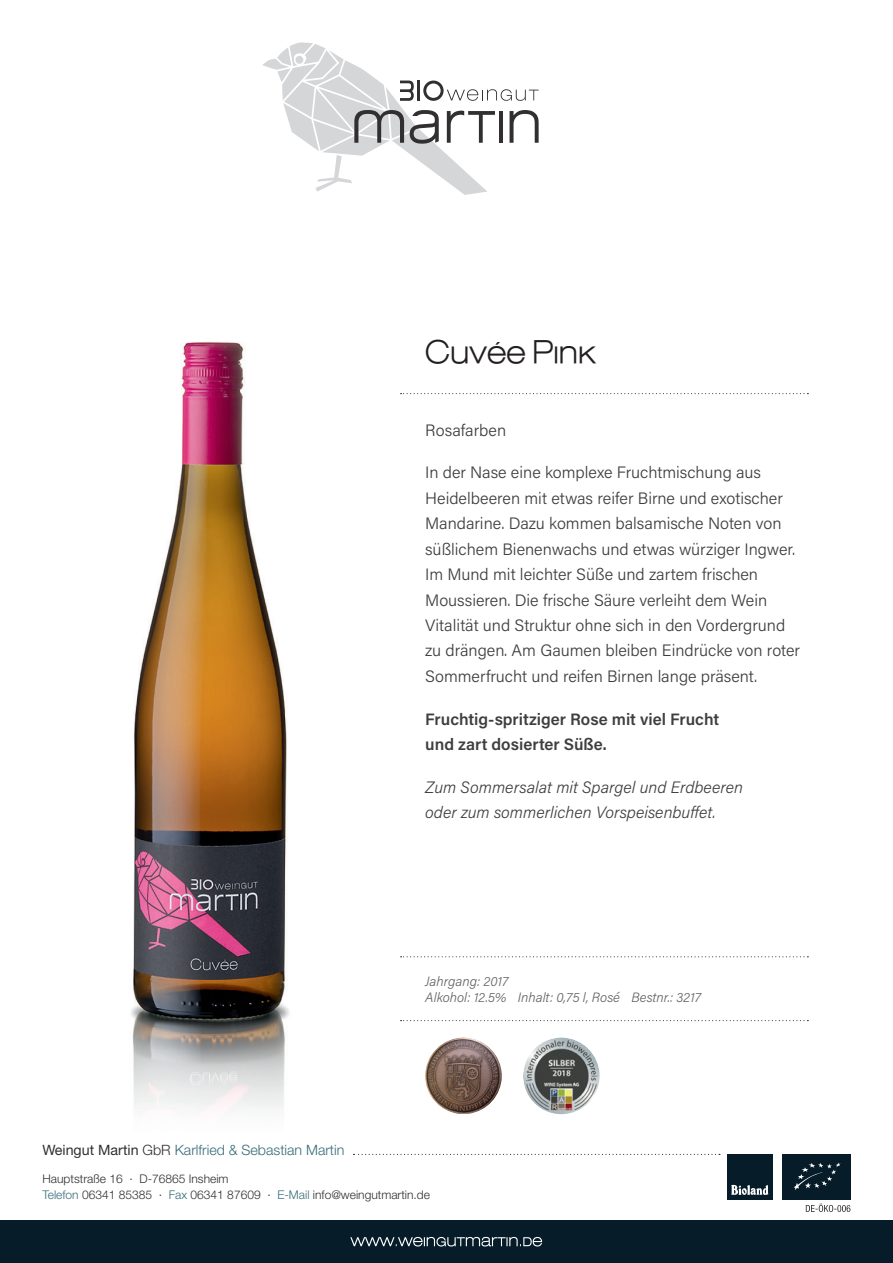
<style>
.page{position:relative;width:893px;height:1263px;background:#fff}
.page>*{position:absolute;margin:0;border:0;box-sizing:border-box;transform-origin:0 0}
.t1{font:700 45px "Lowvetica";color:#231f20}
.t2{font:300 16.5px/25.5px "Acumin Pro";color:#3e3e3f}
.t3{font:italic 300 16.5px/25.5px "Acumin Pro";color:#3e3e3f}
.t4{font:600 16.5px/25.5px "Acumin Pro";color:#3e3e3f}
.t5{font:300 14.25px "Helvetica Neue LT Std";color:#386d79}
.t6{font:italic 300 13.5px/16.2px "Acumin Pro";color:#636366}
.t7{font:300 12px/16.5px "Helvetica Neue LT Std";color:#312f30}
.s1{font-weight:400;color:#312f30}
.s2{color:#312f30}
.s3{color:#386d79}
</style>
<div class="page">
<div style="left:0;top:1220px;width:893px;height:43px;background:#061c28"></div>
<svg style="left:350px;top:1237px;width:192px;height:9px"></svg>
<svg style="left:806px;top:1203px;width:44px;height:9px"></svg>
<svg style="left:263px;top:42px;width:276px;height:153px"></svg>
<div style="left:727px;top:1154px;width:45px;height:45px;background:#061c28"></div>
<svg style="left:731px;top:1184px;width:37px;height:11px"></svg>
<div style="left:782px;top:1154px;width:68px;height:45px;background:#061c28"></div>
<svg style="left:794px;top:1163px;width:47px;height:27px"></svg>
<img style="left:131px;top:342px;width:158px;height:770px">
<svg style="left:354px;top:1154px;width:366px;height:1px"></svg>
<svg style="left:401px;top:393px;width:407px;height:1px"></svg>
<svg style="left:401px;top:1020px;width:407px;height:1px"></svg>
<svg style="left:401px;top:956px;width:407px;height:1px"></svg>
<img style="left:425px;top:1037px;width:77px;height:77px">
<img style="left:523px;top:1037px;width:77px;height:77px;border-radius:38px">
<h1 class="t1" style="left:425px;top:333px;width:172px">Cuvée Pink</h1>
<p class="t2" style="left:425px;top:416px;width:82px">Rosafarben</p>
<p class="t2" style="left:425px;top:459px;width:376px">In der Nase eine komplexe Fruchtmischung aus Heidelbeeren mit etwas reifer Birne und exotischer Mandarine. Dazu kommen balsamische Noten von süßlichem Bienenwachs und etwas würziger Ingwer.<br>Im Mund mit leichter Süße und zartem frischen Moussieren. Die frische Säure verleiht dem Wein Vitalität und Struktur ohne sich in den Vordergrund zu drängen. Am Gaumen bleiben Eindrücke von roter Sommerfrucht und reifen Birnen lange präsent.</p>
<p class="t4" style="left:425px;top:705px;width:295px">Fruchtig-spritziger Rose mit viel Frucht und zart dosierter Süße.</p>
<p class="t3" style="left:425px;top:773px;width:319px">Zum Sommersalat mit Spargel und Erdbeeren oder zum sommerlichen Vorspeisenbuffet.</p>
<p class="t6" style="left:425px;top:972px;width:277px">Jahrgang: 2017<br>Alkohol: 12.5% Inhalt: 0,75 l, Rosé Bestnr.: 3217</p>
<p class="t5" style="left:43px;top:1141px;width:303px"><span class="s1">Weingut Martin</span> <span class="s2">GbR</span> Karlfried &amp; Sebastian Martin</p>
<p class="t7" style="left:43px;top:1170px;width:389px">Hauptstraße 16 · D-76865 Insheim<br><span class="s3">Telefon</span> 06341 85385 · <span class="s3">Fax</span> 06341 87609 · <span class="s3">E-Mail</span> info@weingutmartin.de</p>
</div>
